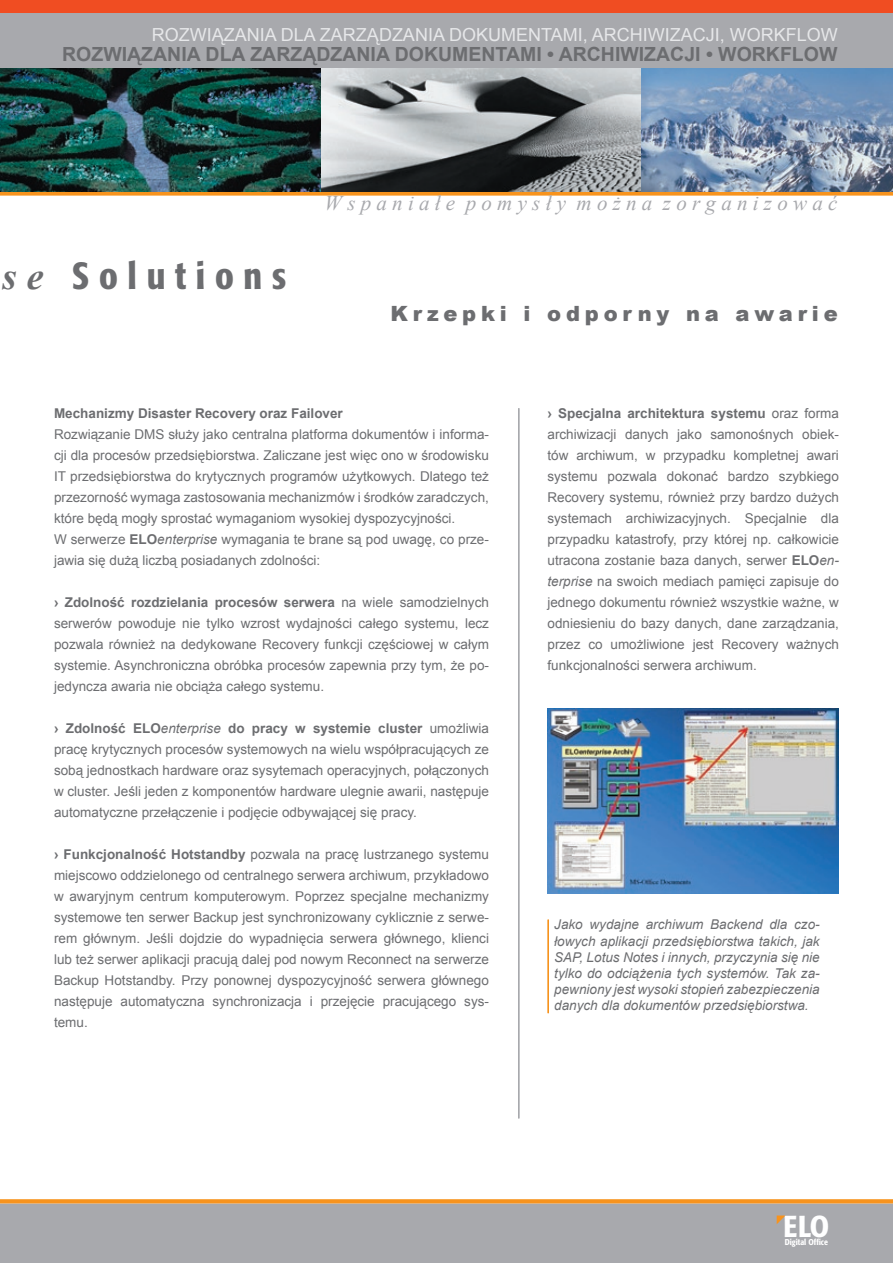
<style>
.page{position:relative;width:893px;height:1263px;background:#fff}
.page>*{position:absolute;margin:0;border:0;box-sizing:border-box;transform-origin:0 0}
.t1{font:500 condensed 37.5px "Formata";letter-spacing:.26em;color:#6c6d70}
.t2{font:500 condensed 30px "Formata";color:#fff}
.t3{font:italic 21px "Times New Roman";color:#a8a9ad}
.t4{font:900 21px "Arial";letter-spacing:.23em;color:#6c6d70}
.t5{font:700 19.5px "Arial";color:#6c6d70}
.t6{font:18px "Arial";color:#e6e7e9}
.t7{font:13.5px/21px "Arial";color:#6c6d70;text-align:justify}
.t8{font:italic 13.5px/16.2px "Arial";color:#6c6d70;text-align:justify}
.t9{font:700 13.5px "Arial";color:#6c6d70}
.t10{font:500 condensed 8.4px "Formata";color:#fff}
.s1{font-family:"Times New Roman";font-weight:700;font-style:italic;font-stretch:normal}
.s2{font-weight:700}
.s3{font-style:italic}
</style>
<div class="page">
<svg style="left:0;top:191px;width:893px;height:5px;background:#d48f3b"></svg>
<div style="left:0;top:13px;width:893px;height:55px;background:#a8a9ad"></div>
<div style="left:0;top:1203px;width:893px;height:60px;background:#a8a9ad"></div>
<svg style="left:0;top:1199px;width:893px;height:4px;background:#f79828"></svg>
<div style="left:0;top:0;width:893px;height:13px;background:#f04d22"></div>
<svg style="left:776px;top:1214px;width:11px;height:12px"></svg>
<hr style="left:518px;top:408px;width:1px;height:710px;background:#a8a9ad">
<hr style="left:547px;top:920px;width:2px;height:93px;background:#f7931d">
<img style="left:547px;top:709px;width:292px;height:184px">
<img style="left:0;top:68px;width:893px;height:123px">
<h3 class="t6" style="left:152px;top:23px;width:687px">ROZWIĄZANIA DLA ZARZĄDZANIA DOKUMENTAMI, ARCHIWIZACJI, WORKFLOW</h3>
<h3 class="t5" style="left:62px;top:41px;width:777px">ROZWIĄZANIA DLA ZARZĄDZANIA DOKUMENTAMI • ARCHIWIZACJI • WORKFLOW</h3>
<h1 class="t1" style="left:2px;top:253px;width:285px"><span class="s1">se</span> Solutions</h1>
<h3 class="t3" style="left:325px;top:189px;width:514px">W s p a n i a ł e p o m y s ł y m o ż n a z o r g a n i z o w a ć</h3>
<h3 class="t4" style="left:391px;top:301px;width:449px">Krzepki i odporny na awarie</h3>
<p class="t9" style="left:54px;top:404px;width:290px">Mechanizmy Disaster Recovery oraz Failover</p>
<p class="t7" style="left:54px;top:424px;width:436px;text-align:left">Rozwiązanie DMS służy jako centralna platforma dokumentów i informa&shy;cji dla procesów przedsiębiorstwa. Zaliczane jest więc ono w środowisku IT przedsiębiorstwa do krytycznych programów użytkowych. Dlatego też przezorność wymaga zastosowania mechanizmów i środków zaradczych, które będą mogły sprostać wymaganiom wysokiej dyspozycyjności.<br>W serwerze <span class="s2">ELO</span><span class="s3">enterprise</span> wymagania te brane są pod uwagę, co prze&shy;jawia się dużą liczbą posiadanych zdolności:</p>
<p class="t7" style="left:54px;top:592px;width:436px"><span class="s2">› Zdolność rozdzielania procesów serwera</span> na wiele samodzielnych serwerów powoduje nie tylko wzrost wydajności całego systemu, lecz pozwala również na dedykowane Recovery funkcji częściowej w całym systemie. Asynchroniczna obróbka procesów zapewnia przy tym, że po&shy;jedyncza awaria nie obciąża całego systemu.</p>
<p class="t7" style="left:54px;top:718px;width:436px"><span class="s2">› Zdolność ELO</span><span class="s3">enterprise</span> <span class="s2">do pracy w systemie cluster</span> umożliwia pracę krytycznych procesów systemowych na wielu współpracujących ze sobą jednostkach hardware oraz sysytemach operacyjnych, połączonych w cluster. Jeśli jeden z komponentów hardware ulegnie awarii, następuje automatyczne przełączenie i podjęcie odbywającej się pracy.</p>
<p class="t7" style="left:54px;top:844px;width:436px"><span class="s2">› Funkcjonalność Hotstandby</span> pozwala na pracę lustrzanego systemu miejscowo oddzielonego od centralnego serwera archiwum, przykładowo w awaryjnym centrum komputerowym. Poprzez specjalne mechanizmy systemowe ten serwer Backup jest synchronizowany cyklicznie z serwe&shy;rem głównym. Jeśli dojdzie do wypadnięcia serwera głównego, klienci lub też serwer aplikacji pracują dalej pod nowym Reconnect na serwerze Backup Hotstandby. Przy ponownej dyspozycyjność serwera głównego następuje automatyczna synchronizacja i przejęcie pracującego sys&shy;temu.</p>
<p class="t7" style="left:547px;top:403px;width:293px"><span class="s2">› Specjalna architektura systemu</span> oraz forma archiwizacji danych jako samonośnych obiek&shy;tów archiwum, w przypadku kompletnej awari systemu pozwala dokonać bardzo szybkiego Recovery systemu, również przy bardzo dużych systemach archiwizacyjnych. Specjalnie dla przypadku katastrofy, przy której np. całkowicie utracona zostanie baza danych, serwer <span class="s2">ELO</span><span class="s3">en&shy;terprise</span> na swoich mediach pamięci zapisuje do jednego dokumentu również wszystkie ważne, w odniesieniu do bazy danych, dane zarządzania, przez co umożliwione jest Recovery ważnych funkcjonalności serwera archiwum.</p>
<p class="t8" style="left:554px;top:917px;width:267px">Jako wydajne archiwum Backend dla czo&shy;łowych aplikacji przedsiębiorstwa takich, jak SAP, Lotus Notes i innych, przyczynia się nie tylko do odciążenia tych systemów. Tak za&shy;pewniony jest wysoki stopień zabezpieczenia danych dla dokumentów przedsiębiorstwa.</p>
<h2 class="t2" style="left:784px;top:1208px;width:47px">ELO</h2>
<p class="t10" style="left:785px;top:1236px;width:45px">Digital Office</p>
</div>
